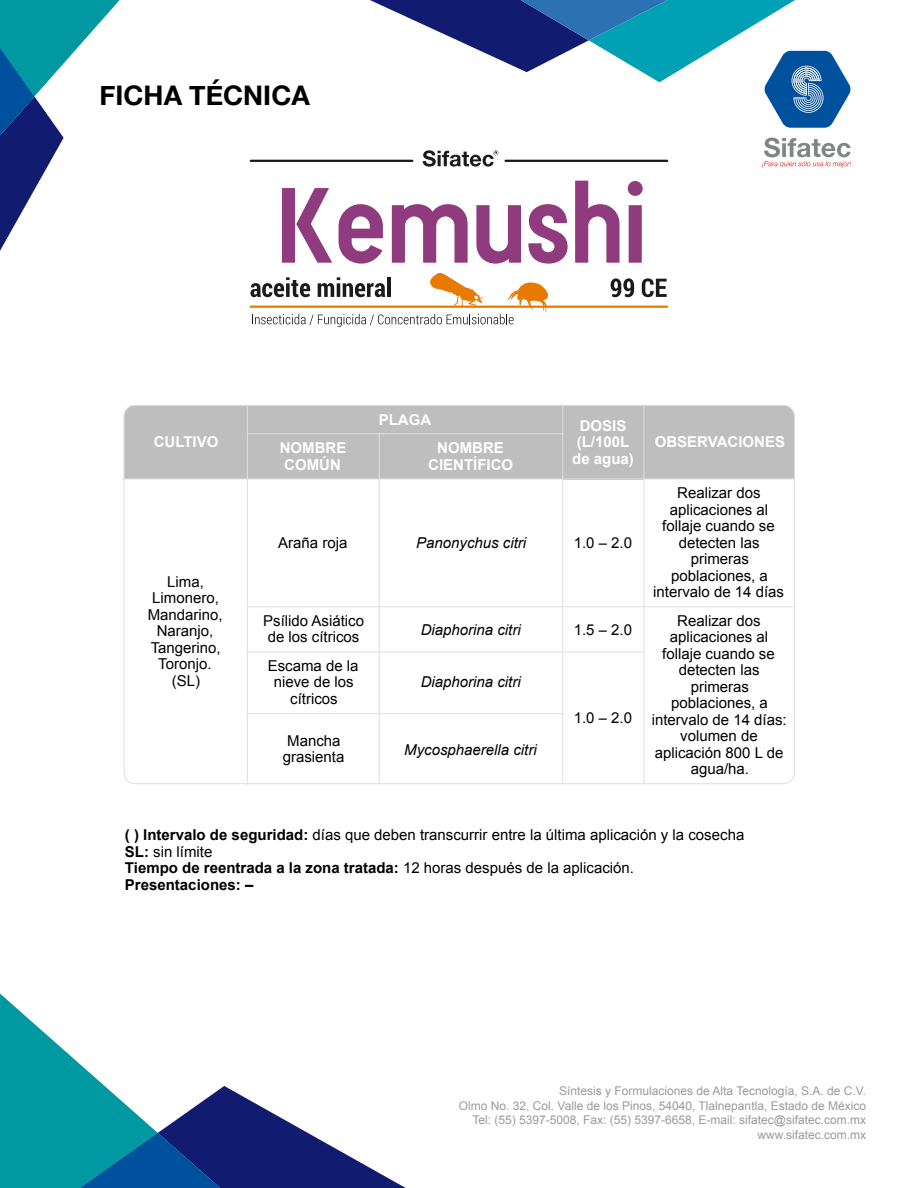
<style>
.page{position:relative;width:918px;height:1188px;background:#fff}
.page>*{position:absolute;margin:0;border:0;box-sizing:border-box;transform-origin:0 0}
.t1{font:700 27px "Helvetica Neue";color:#000}
.t2{font:15px/16.5px "Arial";color:#000;text-align:center}
.t3{font:700 15px/16.5px "Arial";color:#fff;text-align:center}
.t4{font:italic 15px "Arial";color:#000}
.t5{font:12px/14.4px "Arial";color:#9b989f;text-align:right}
.s1{font-weight:700}
</style>
<div class="page">
<svg style="left:0;top:993px;width:406px;height:195px"></svg>
<svg style="left:0;top:0;width:120px;height:251px"></svg>
<svg style="left:762px;top:138px;width:89px;height:30px"></svg>
<svg style="left:370px;top:0;width:481px;height:128px"></svg>
<svg style="left:282px;top:188px;width:50px;height:75px"></svg>
<svg style="left:339px;top:204px;width:44px;height:60px"></svg>
<svg style="left:392px;top:204px;width:76px;height:59px"></svg>
<svg style="left:476px;top:205px;width:45px;height:59px"></svg>
<svg style="left:528px;top:204px;width:40px;height:60px"></svg>
<svg style="left:575px;top:181px;width:45px;height:82px"></svg>
<svg style="left:628px;top:181px;width:15px;height:82px"></svg>
<svg style="left:611px;top:278px;width:23px;height:19px"></svg>
<svg style="left:642px;top:278px;width:25px;height:19px"></svg>
<hr style="left:250px;top:306px;width:418px;height:2px;background:#e87a00">
<hr style="left:250px;top:160px;width:163px;height:2px;background:#1b1b1a">
<hr style="left:505px;top:160px;width:163px;height:2px;background:#1b1b1a">
<svg style="left:423px;top:150px;width:75px;height:17px"></svg>
<svg style="left:250px;top:273px;width:299px;height:54px"></svg>
<div style="left:124px;top:405px;width:123px;height:74px;background:#bebebe"></div>
<div style="left:247px;top:405px;width:316px;height:29px;background:#bebebe"></div>
<div style="left:563px;top:405px;width:81px;height:74px;background:#bebebe"></div>
<div style="left:645px;top:405px;width:148px;height:74px;background:#bebebe"></div>
<div style="left:247px;top:434px;width:132px;height:45px;background:#bebebe"></div>
<div style="left:379px;top:434px;width:184px;height:45px;background:#bebebe"></div>
<hr style="left:247px;top:404px;width:1px;height:381px;background:#dfdfdf">
<hr style="left:379px;top:433px;width:1px;height:352px;background:#dfdfdf">
<hr style="left:562px;top:404px;width:1px;height:381px;background:#dfdfdf">
<hr style="left:644px;top:404px;width:1px;height:381px;background:#dfdfdf">
<hr style="left:247px;top:433px;width:316px;height:1px;background:#dfdfdf">
<hr style="left:123px;top:479px;width:672px;height:1px;background:#dfdfdf">
<hr style="left:247px;top:606px;width:548px;height:1px;background:#dfdfdf">
<hr style="left:247px;top:652px;width:398px;height:1px;background:#dfdfdf">
<hr style="left:247px;top:713px;width:316px;height:1px;background:#dfdfdf">
<h1 class="t1" style="left:100px;top:74px;width:212px">FICHA TÉCNICA</h1>
<p class="t3" style="left:154px;top:434px;width:66px">CULTIVO</p>
<p class="t3" style="left:379px;top:411px;width:54px">PLAGA</p>
<p class="t3" style="left:280px;top:440px;width:68px">NOMBRE<br>COMÚN</p>
<p class="t3" style="left:428px;top:440px;width:87px">NOMBRE<br>CIENTÍFICO</p>
<p class="t3" style="left:572px;top:417px;width:63px">DOSIS (L/100L de agua)</p>
<p class="t3" style="left:655px;top:434px;width:132px">OBSERVACIONES</p>
<p class="t2" style="left:148px;top:573px;width:77px">Lima,<br>Limonero,<br>Mandarino,<br>Naranjo,<br>Tangerino,<br>Toronjo. (SL)</p>
<p class="t2" style="left:278px;top:534px;width:71px">Araña roja</p>
<p class="t4" style="left:416px;top:533px;width:112px">Panonychus citri</p>
<p class="t2" style="left:574px;top:534px;width:60px">1.0 – 2.0</p>
<p class="t2" style="left:653px;top:485px;width:132px">Realizar dos aplicaciones al follaje cuando se detecten las primeras poblaciones, a intervalo de 14 días</p>
<p class="t2" style="left:263px;top:612px;width:102px">Psílido Asiático de los cítricos</p>
<p class="t4" style="left:421px;top:620px;width:102px">Diaphorina citri</p>
<p class="t2" style="left:574px;top:621px;width:60px">1.5 – 2.0</p>
<p class="t2" style="left:652px;top:612px;width:137px">Realizar dos aplicaciones al follaje cuando se detecten las primeras poblaciones, a intervalo de 14 días: volumen de aplicación 800 L de agua/ha.</p>
<p class="t2" style="left:268px;top:657px;width:92px">Escama de la nieve de los cítricos</p>
<p class="t4" style="left:421px;top:672px;width:102px">Diaphorina citri</p>
<p class="t2" style="left:574px;top:710px;width:60px">1.0 – 2.0</p>
<p class="t2" style="left:283px;top:732px;width:63px">Mancha grasienta</p>
<p class="t4" style="left:404px;top:740px;width:134px">Mycosphaerella citri</p>
<p class="t2" style="left:125px;top:827px;width:621px;text-align:left"><span class="s1">( ) Intervalo de seguridad:</span> días que deben transcurrir entre la última aplicación y la cosecha <span class="s1">SL:</span> sin límite<br><span class="s1">Tiempo de reentrada a la zona tratada:</span> 12 horas después de la aplicación.<br><span class="s1">Presentaciones: –</span></p>
<p class="t5" style="left:459px;top:1084px;width:409px">Síntesis y Formulaciones de Alta Tecnología, S.A. de C.V.<br>Olmo No. 32, Col. Valle de los Pinos, 54040, Tlalnepantla, Estado de México Tel: (55) 5397-5008, Fax: (55) 5397-6658, E-mail: sifatec@sifatec.com.mx www.sifatec.com.mx</p>
</div>
